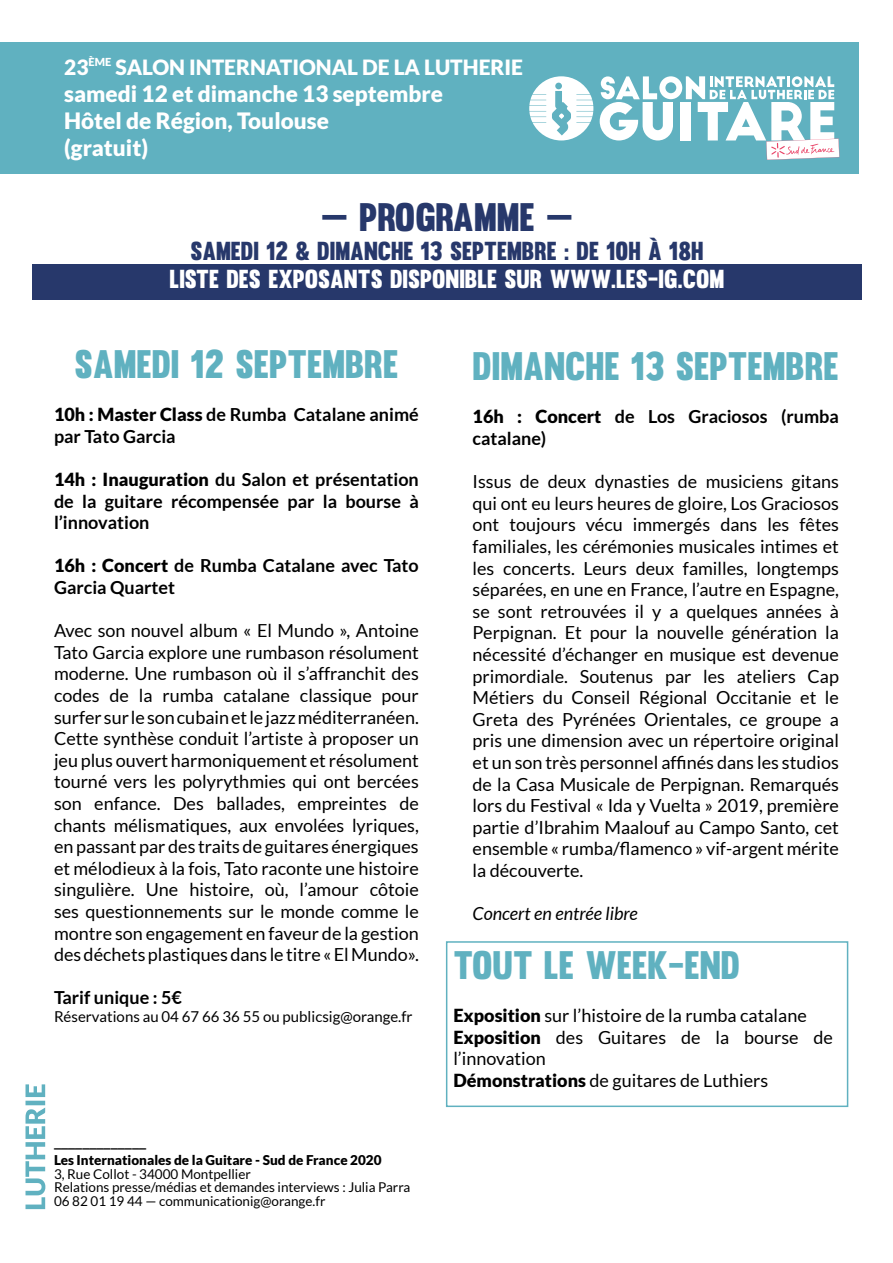
<style>
.page{position:relative;width:893px;height:1263px;background:#fff}
.page>*{position:absolute;margin:0;border:0;box-sizing:border-box;transform-origin:0 0}
.t1{font:39px "Muro";color:#60b1c0}
.t2{font:39px "Muro";color:#27386b}
.t3{font:25.5px "Muro";color:#fff}
.t4{font:25.5px "Muro";color:#27386b}
.t5{font:900 22.5px/27px "Lato";color:#fff}
.t6{font:900 21px "Lato";color:#fff}
.t7{font:18px/21.6px "Lato";color:#000;text-align:justify}
.t8{font:700 18px/21.6px "Lato";color:#000}
.t9{font:italic 18px "Lato";color:#000}
.t10{font:15px "Lato";color:#000}
.t11{font:13.5px/13.5px "Lato";color:#000}
.t12{font:900 13.5px "Lato";color:#000}
.s1{font-weight:900}
</style>
<div class="page">
<div style="left:32px;top:264px;width:830px;height:36px;background:#27386b"></div>
<div style="left:0;top:43px;width:859px;height:131px;background:#60b1c0"></div>
<svg style="left:529px;top:76px;width:64px;height:64px"></svg>
<svg style="left:600px;top:76px;width:239px;height:84px"></svg>
<div style="left:446px;top:941px;width:402px;height:166px;border:2px solid #60b1c0"></div>
<svg style="left:26px;top:1084px;width:19px;height:125px"></svg>
<p class="t6" style="left:64px;top:55px;width:460px">23<sup>ème</sup> SALON INTERNATIONAL DE LA LUTHERIE</p>
<p class="t5" style="left:64px;top:80px;width:380px">samedi 12 et dimanche 13 septembre<br>Hôtel de Région, Toulouse<br>(gratuit)</p>
<h1 class="t2" style="left:321px;top:194px;width:253px">— PROGRAMME —</h1>
<h2 class="t4" style="left:190px;top:235px;width:515px">SAMEDI 12 &amp; DIMANCHE 13 SEPTEMBRE : DE 10H À 18H</h2>
<h2 class="t3" style="left:170px;top:264px;width:556px">LISTE DES EXPOSANTS DISPONIBLE SUR WWW.LES-IG.COM</h2>
<h1 class="t1" style="left:74px;top:340px;width:326px">SAMEDI 12 SEPTEMBRE</h1>
<p class="t8" style="left:54px;top:403px;width:366px"><span class="s1">10h : Master Class</span> de Rumba Catalane animé par Tato Garcia</p>
<p class="t8" style="left:54px;top:468px;width:366px;text-align:justify"><span class="s1">14h : Inauguration</span> du Salon et présentation de la guitare récompensée par la bourse à l’innovation</p>
<p class="t8" style="left:54px;top:555px;width:366px"><span class="s1">16h : Concert</span> de Rumba Catalane avec Tato<br>Garcia Quartet</p>
<p class="t7" style="left:54px;top:620px;width:366px">Avec son nouvel album « El Mundo », Antoine Tato Garcia explore une rumbason résolument moderne. Une rumbason où il s’affranchit des codes de la rumba catalane classique pour surfer sur le son cubain et le jazz méditerranéen.<br>Cette synthèse conduit l’artiste à proposer un jeu plus ouvert harmoniquement et résolument tourné vers les polyrythmies qui ont bercées son enfance. Des ballades, empreintes de chants mélismatiques, aux envolées lyriques, en passant par des traits de guitares énergiques et mélodieux à la fois, Tato raconte une histoire singulière. Une histoire, où, l’amour côtoie ses questionnements sur le monde comme le montre son engagement en faveur de la gestion des déchets plastiques dans le titre « El Mundo».</p>
<p class="t8" style="left:54px;top:987px;width:129px">Tarif unique : 5€</p>
<p class="t10" style="left:54px;top:1009px;width:360px">Réservations au 04 67 66 36 55 ou publicsig@orange.fr</p>
<p class="t7" style="left:54px;top:1130px;width:94px">_____________</p>
<p class="t12" style="left:54px;top:1152px;width:329px">Les Internationales de la Guitare - Sud de France 2020</p>
<p class="t11" style="left:54px;top:1167px;width:358px">3, Rue Collot - 34000 Montpellier<br>Relations presse/médias et demandes interviews : Julia Parra<br>06 82 01 19 44 — communicationig@orange.fr</p>
<h1 class="t1" style="left:473px;top:343px;width:368px">DIMANCHE 13 SEPTEMBRE</h1>
<p class="t8" style="left:473px;top:406px;width:368px"><span class="s1">16h : Concert</span> de Los Graciosos (rumba catalane)</p>
<p class="t7" style="left:473px;top:471px;width:368px">Issus de deux dynasties de musiciens gitans qui ont eu leurs heures de gloire, Los Graciosos ont toujours vécu immergés dans les fêtes familiales, les cérémonies musicales intimes et les concerts. Leurs deux familles, longtemps séparées, en une en France, l’autre en Espagne, se sont retrouvées il y a quelques années à Perpignan. Et pour la nouvelle génération la nécessité d’échanger en musique est devenue primordiale. Soutenus par les ateliers Cap Métiers du Conseil Régional Occitanie et le Greta des Pyrénées Orientales, ce groupe a pris une dimension avec un répertoire original et un son très personnel affinés dans les studios de la Casa Musicale de Perpignan. Remarqués lors du Festival « Ida y Vuelta » 2019, première partie d’Ibrahim Maalouf au Campo Santo, cet ensemble « rumba/flamenco » vif-argent mérite la découverte.</p>
<p class="t9" style="left:473px;top:903px;width:167px">Concert en entrée libre</p>
<h1 class="t1" style="left:453px;top:941px;width:288px">TOUT LE WEEK-END</h1>
<p class="t7" style="left:453px;top:1005px;width:381px;text-align:left"><span class="s1">Exposition</span> sur l’histoire de la rumba catalane <span class="s1">Exposition</span> des Guitares de la bourse de l’innovation<br><span class="s1">Démonstrations</span> de guitares de Luthiers</p>
</div>
